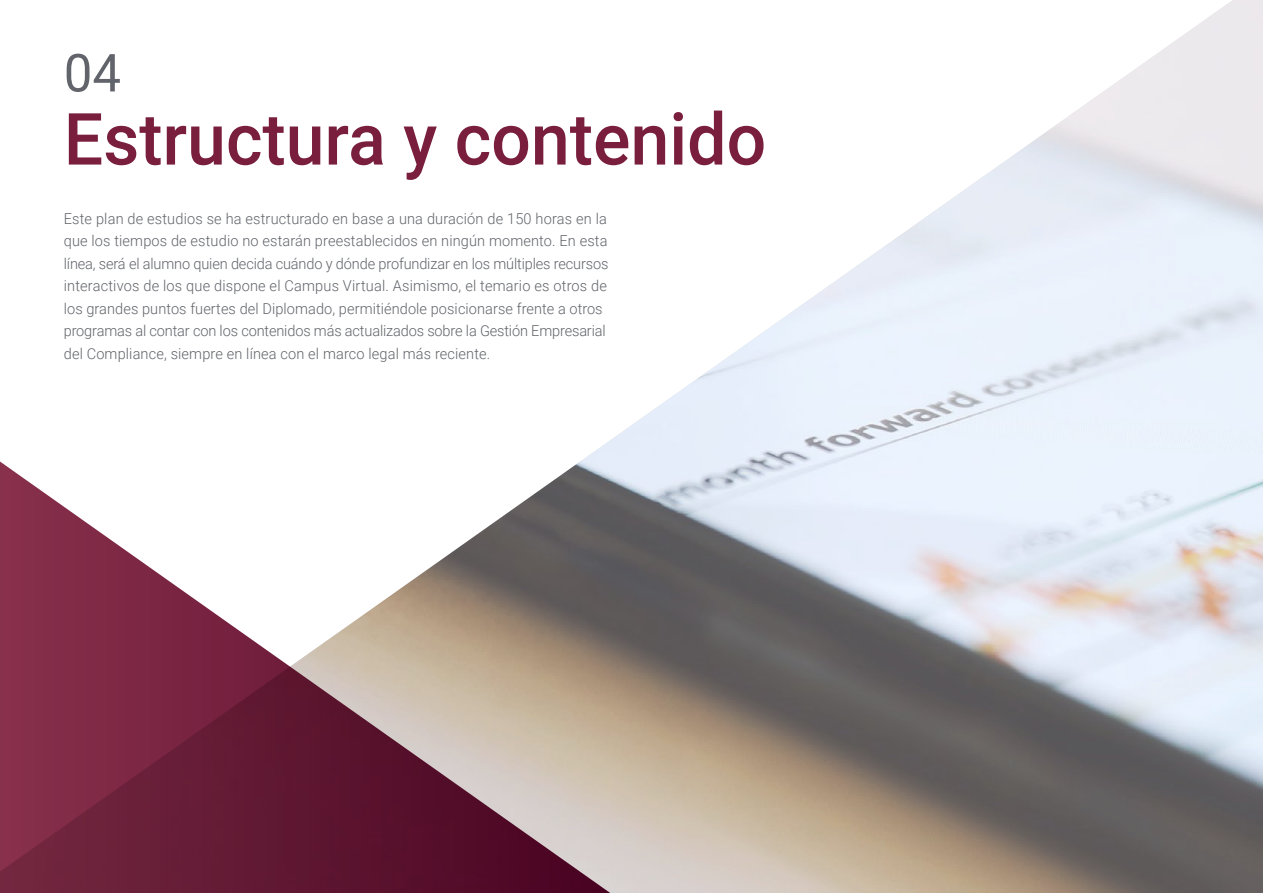
<style>
.page{position:relative;width:1263px;height:893px;background:#fff}
.page>*{position:absolute;margin:0;border:0;box-sizing:border-box;transform-origin:0 0}
.t1{font:500 72px "Roboto";color:#791e3c}
.t2{font:52.5px "Roboto";color:#61646a}
.t3{font:300 15px/22.5px "Roboto";letter-spacing:.005em;color:#61646a}
</style>
<div class="page">
<img style="left:602px;top:0;width:661px;height:893px">
<svg style="left:0;top:446px;width:640px;height:447px"></svg>
<h2 class="t2" style="left:64px;top:36px;width:59px">04</h2>
<h1 class="t1" style="left:64px;top:89px;width:704px">Estructura y contenido</h1>
<p class="t3" style="left:64px;top:207px;width:546px">Este plan de estudios se ha estructurado en base a una duración de 150 horas en la que los tiempos de estudio no estarán preestablecidos en ningún momento. En esta línea, será el alumno quien decida cuándo y dónde profundizar en los múltiples recursos interactivos de los que dispone el Campus Virtual. Asimismo, el temario es otros de los grandes puntos fuertes del Diplomado, permitiéndole posicionarse frente a otros programas al contar con los contenidos más actualizados sobre la Gestión Empresarial del Compliance, siempre en línea con el marco legal más reciente.</p>
</div>
